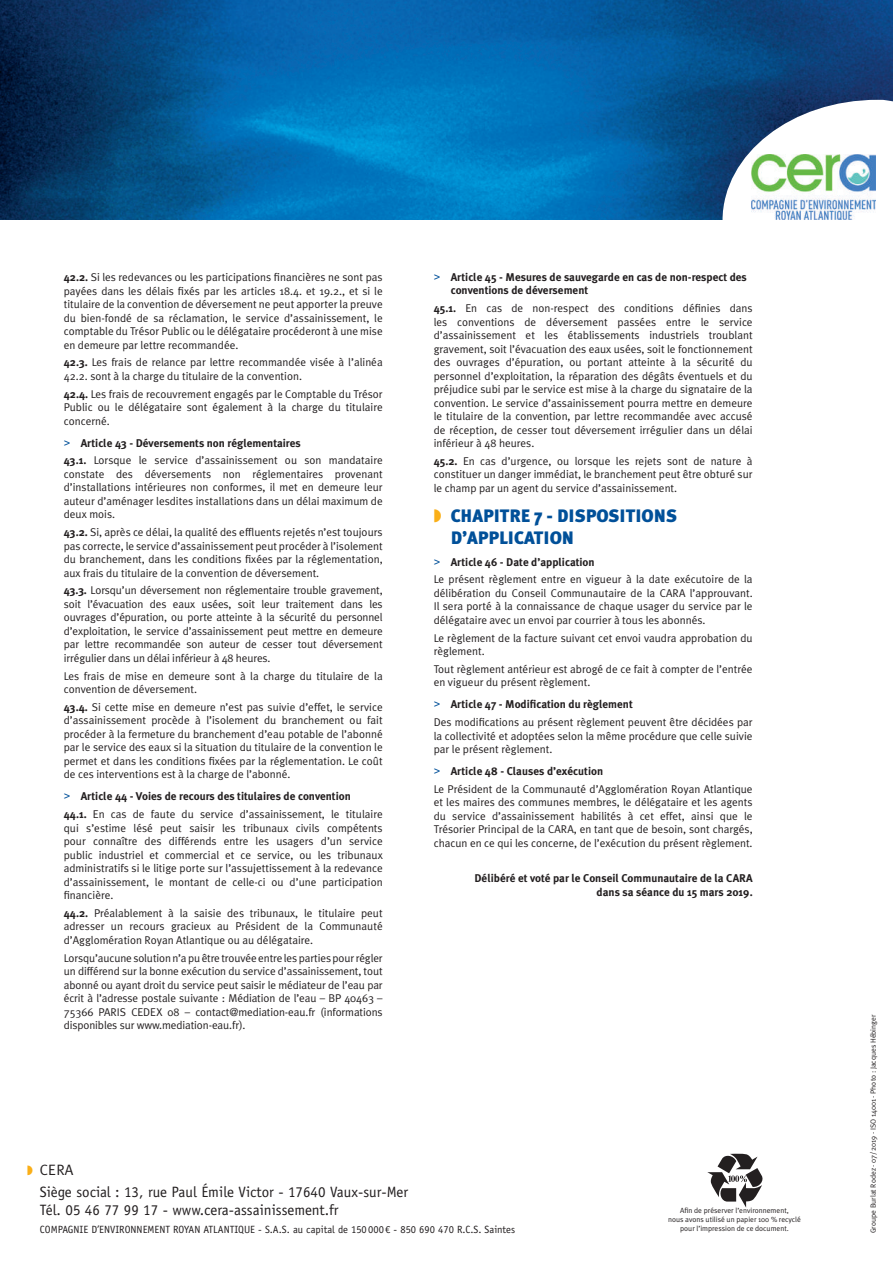
<style>
.page{position:relative;width:893px;height:1263px;background:#fff}
.page>*{position:absolute;margin:0;border:0;box-sizing:border-box;transform-origin:0 0}
.t1{font:900 18px/21.6px "Meta Plus";color:#015099}
.t2{font:15px/18px "Officina Sans Std";color:#231f20}
.t3{font:15px "Meta Plus Normal";color:#231f20}
.t4{font:11.25px/13.5px "Meta Plus Normal";color:#231f20;text-align:justify}
.t5{font:700 11.25px/13.5px "Meta Plus";color:#231f20}
.t6{font:10.5px "Officina Sans Std";color:#231f20}
.t7{font:7.5px/9px "Meta Plus Normal";color:#231f20;text-align:center}
.s1{font-family:"Meta Plus";font-weight:700}
.s2{font-family:"Microsoft Sans Serif";font-weight:400;color:#015099}
.s3{color:#faaf18}
</style>
<div class="page">
<svg style="left:707px;top:1154px;width:56px;height:54px"></svg>
<img style="left:0;top:0;width:893px;height:220px">
<p class="t4" style="left:64px;top:270px;width:320px"><span class="s1">42.2.</span> Si les redevances ou les participations financières ne sont pas payées dans les délais fixés par les articles 18.4. et 19.2., et si le titulaire de la convention de déversement ne peut apporter la preuve du bien-fondé de sa réclamation, le service d’assainissement, le comptable du Trésor Public ou le délégataire procéderont à une mise en demeure par lettre recommandée.</p>
<p class="t4" style="left:64px;top:356px;width:320px"><span class="s1">42.3.</span> Les frais de relance par lettre recommandée visée à l’alinéa<br>42.2. sont à la charge du titulaire de la convention.</p>
<p class="t4" style="left:64px;top:387px;width:320px"><span class="s1">42.4.</span> Les frais de recouvrement engagés par le Comptable du Trésor Public ou le délégataire sont également à la charge du titulaire concerné.</p>
<p class="t5" style="left:64px;top:436px;width:239px"><span class="s2">&gt;</span> Article 43 - Déversements non réglementaires</p>
<p class="t4" style="left:64px;top:454px;width:320px"><span class="s1">43.1.</span> Lorsque le service d’assainissement ou son mandataire constate des déversements non réglementaires provenant d’installations intérieures non conformes, il met en demeure leur auteur d’aménager lesdites installations dans un délai maximum de deux mois.</p>
<p class="t4" style="left:64px;top:525px;width:320px"><span class="s1">43.2.</span> Si, après ce délai, la qualité des effluents rejetés n’est toujours pas correcte, le service d’assainissement peut procéder à l’isolement du branchement, dans les conditions fixées par la réglementation, aux frais du titulaire de la convention de déversement.</p>
<p class="t4" style="left:64px;top:584px;width:320px"><span class="s1">43.3.</span> Lorsqu’un déversement non réglementaire trouble gravement, soit l’évacuation des eaux usées, soit leur traitement dans les ouvrages d’épuration, ou porte atteinte à la sécurité du personnel d’exploitation, le service d’assainissement peut mettre en demeure par lettre recommandée son auteur de cesser tout déversement irrégulier dans un délai inférieur à 48 heures.</p>
<p class="t4" style="left:64px;top:669px;width:320px">Les frais de mise en demeure sont à la charge du titulaire de la convention de déversement.</p>
<p class="t4" style="left:64px;top:700px;width:320px"><span class="s1">43.4.</span> Si cette mise en demeure n’est pas suivie d’effet, le service d’assainissement procède à l’isolement du branchement ou fait procéder à la fermeture du branchement d’eau potable de l’abonné par le service des eaux si la situation du titulaire de la convention le permet et dans les conditions fixées par la réglementation. Le coût de ces interventions est à la charge de l’abonné.</p>
<p class="t5" style="left:64px;top:790px;width:289px"><span class="s2">&gt;</span> Article 44 - Voies de recours des titulaires de convention</p>
<p class="t4" style="left:64px;top:807px;width:320px"><span class="s1">44.1.</span> En cas de faute du service d’assainissement, le titulaire qui s’estime lésé peut saisir les tribunaux civils compétents pour connaître des différends entre les usagers d’un service public industriel et commercial et ce service, ou les tribunaux administratifs si le litige porte sur l’assujettissement à la redevance d’assainissement, le montant de celle-ci ou d’une participation financière.</p>
<p class="t4" style="left:64px;top:906px;width:320px"><span class="s1">44.2.</span> Préalablement à la saisie des tribunaux, le titulaire peut adresser un recours gracieux au Président de la Communauté d’Agglomération Royan Atlantique ou au délégataire.</p>
<p class="t4" style="left:64px;top:951px;width:320px">Lorsqu’aucune solution n’a pu être trouvée entre les parties pour régler un différend sur la bonne exécution du service d’assainissement, tout abonné ou ayant droit du service peut saisir le médiateur de l’eau par écrit à l’adresse postale suivante : Médiation de l’eau – BP 40463 – 75366 PARIS CEDEX 08 – contact@mediation-eau.fr (informations disponibles sur www.mediation-eau.fr).</p>
<p class="t5" style="left:451px;top:270px;width:298px;text-indent:-17px"><span class="s2">&gt;</span> Article 45 - Mesures de sauvegarde en cas de non-respect des conventions de déversement</p>
<p class="t4" style="left:434px;top:301px;width:320px"><span class="s1">45.1.</span> En cas de non-respect des conditions définies dans les conventions de déversement passées entre le service d’assainissement et les établissements industriels troublant gravement, soit l’évacuation des eaux usées, soit le fonctionnement des ouvrages d’épuration, ou portant atteinte à la sécurité du personnel d’exploitation, la réparation des dégâts éventuels et du préjudice subi par le service est mise à la charge du signataire de la convention. Le service d’assainissement pourra mettre en demeure le titulaire de la convention, par lettre recommandée avec accusé de réception, de cesser tout déversement irrégulier dans un délai inférieur à 48 heures.</p>
<p class="t4" style="left:434px;top:454px;width:320px"><span class="s1">45.2.</span> En cas d’urgence, ou lorsque les rejets sont de nature à constituer un danger immédiat, le branchement peut être obturé sur le champ par un agent du service d’assainissement.</p>
<h1 class="t1" style="left:451px;top:505px;width:228px;text-indent:-17px"><span class="s3">◗</span> CHAPITRE 7 - DISPOSITIONS<br>D’APPLICATION</h1>
<p class="t5" style="left:434px;top:555px;width:162px"><span class="s2">&gt;</span> Article 46 - Date d’application</p>
<p class="t4" style="left:434px;top:573px;width:320px">Le présent règlement entre en vigueur à la date exécutoire de la délibération du Conseil Communautaire de la CARA l’approuvant.<br>Il sera porté à la connaissance de chaque usager du service par le délégataire avec un envoi par courrier à tous les abonnés.</p>
<p class="t4" style="left:434px;top:631px;width:320px">Le règlement de la facture suivant cet envoi vaudra approbation du règlement.</p>
<p class="t4" style="left:434px;top:662px;width:320px">Tout règlement antérieur est abrogé de ce fait à compter de l’entrée en vigueur du présent règlement.</p>
<p class="t5" style="left:434px;top:698px;width:201px"><span class="s2">&gt;</span> Article 47 - Modification du règlement</p>
<p class="t4" style="left:434px;top:715px;width:320px">Des modifications au présent règlement peuvent être décidées par la collectivité et adoptées selon la même procédure que celle suivie par le présent règlement.</p>
<p class="t5" style="left:434px;top:764px;width:171px"><span class="s2">&gt;</span> Article 48 - Clauses d’exécution</p>
<p class="t4" style="left:434px;top:782px;width:320px">Le Président de la Communauté d’Agglomération Royan Atlantique et les maires des communes membres, le délégataire et les agents du service d’assainissement habilités à cet effet, ainsi que le Trésorier Principal de la CARA, en tant que de besoin, sont chargés, chacun en ce qui les concerne, de l’exécution du présent règlement.</p>
<p class="t5" style="left:474px;top:872px;width:280px;text-align:right">Délibéré et voté par le Conseil Communautaire de la CARA dans sa séance du 15 mars 2019.</p>
<h2 class="t3" style="left:27px;top:1161px;width:48px"><span class="s3">◗</span> CERA</h2>
<h2 class="t2" style="left:40px;top:1183px;width:370px">Siège social : 13, rue Paul Émile Victor - 17640 Vaux-sur-Mer<br>Tél. 05 46 77 99 17 - www.cera-assainissement.fr</h2>
<p class="t6" style="left:40px;top:1223px;width:477px">COMPAGNIE D’ENVIRONNEMENT ROYAN ATLANTIQUE - S.A.S. au capital de 150 000 € - 850 690 470 R.C.S. Saintes</p>
<p class="t7" style="left:668px;top:1206px;width:134px">Afin de préserver l’environnement,<br>nous avons utilisé un papier 100 % recyclé pour l’impression de ce document.</p>
<p class="t7" style="left:869px;top:1233px;width:220px;rotate:-90deg">Groupe Burlat Rodez - 07/2019 - ISO 14001 - Photo : Jacques Hébinger</p>
</div>
